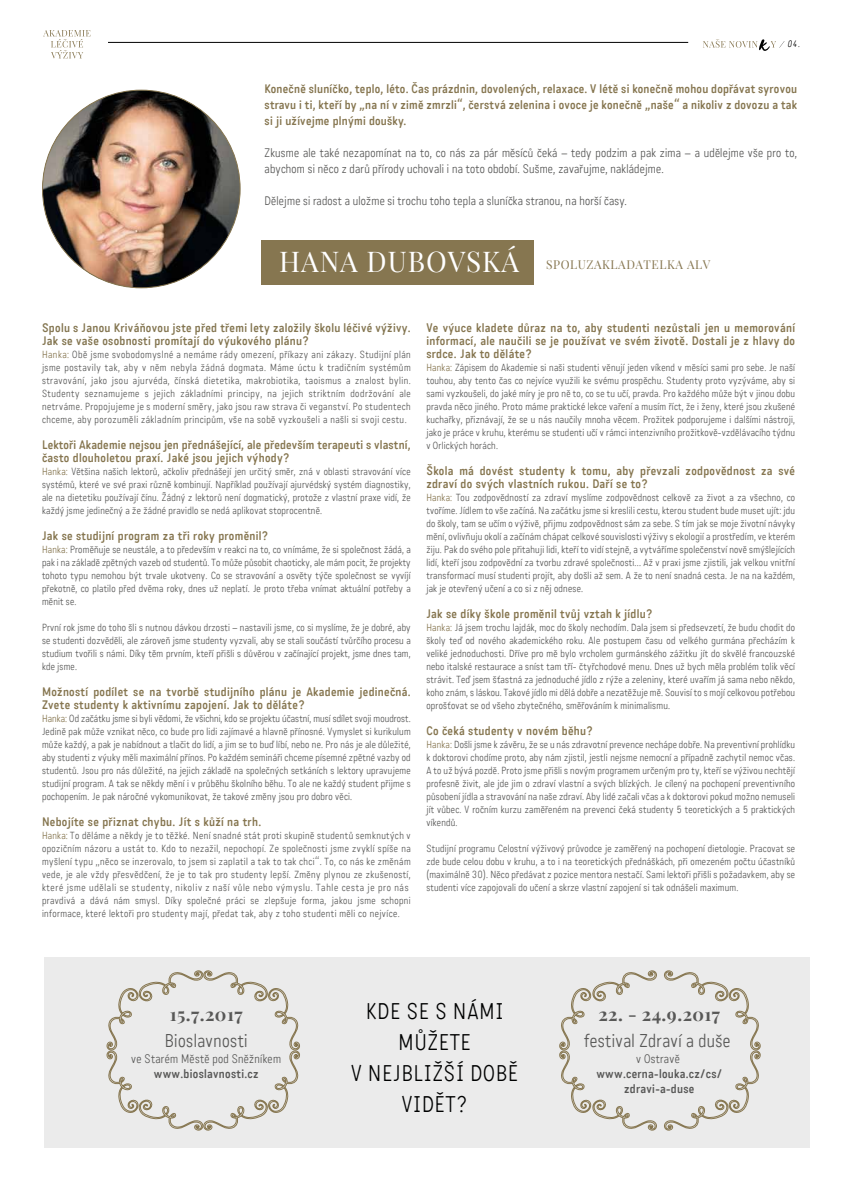
<style>
.page{position:relative;width:842px;height:1191px;background:#fff}
.page>*{position:absolute;margin:0;border:0;box-sizing:border-box;transform-origin:0 0}
.t1{font:28px "Playfair Display SC";letter-spacing:.03em;color:#fff}
.t2{font:300 22px/31px "Katarine";letter-spacing:.05em;color:#000101;text-align:center}
.t3{font:300 18px "Katarine";letter-spacing:.025em;color:#585857}
.t4{font:700 18px "Playfair Display SC";letter-spacing:.025em;color:#585857}
.t5{font:300 12px/13px "Katarine";letter-spacing:.025em;color:#867650}
.t6{font:300 12px/16px "Katarine";letter-spacing:.02em;color:#585857}
.t7{font:300 12px/13px "Katarine";letter-spacing:.025em;color:#847651}
.t8{font:300 12px/15px "Katarine";letter-spacing:.025em;color:#585857;text-align:center}
.t9{font:12px "Playfair Display SC";letter-spacing:.045em;color:#867650}
.t10{font:300 10px/13px "Katarine";letter-spacing:.04em;color:#585857;text-align:justify}
.t11{font:italic 300 9px "Katarine";color:#000101}
.s1{color:#867650}
</style>
<div class="page">
<div style="left:44px;top:957px;width:766px;height:190px;background:#ebebeb"></div>
<div style="left:262px;top:240px;width:272px;height:45px;background:#867650"></div>
<svg style="left:703px;top:39px;width:81px;height:12px"></svg>
<hr style="left:108px;top:42px;width:580px;height:1px;background:#000101">
<svg style="left:43px;top:30px;width:47px;height:28px"></svg>
<img style="left:43px;top:90px;width:197px;height:198px">
<svg style="left:106px;top:970px;width:194px;height:161px"></svg>
<svg style="left:664px;top:970px;width:97px;height:161px"></svg>
<svg style="left:559px;top:970px;width:98px;height:161px"></svg>
<p class="t11" style="left:788px;top:39px;width:13px">04.</p>
<p class="t5" style="left:265px;top:80px;width:534px;line-height:16px;text-align:justify">Konečně sluníčko, teplo, léto. Čas prázdnin, dovolených, relaxace. V létě si konečně mohou dopřávat syrovou stravu i ti, kteří by „na ní v zimě zmrzli“, čerstvá zelenina i ovoce je konečně „naše“ a nikoliv z dovozu a tak si ji užívejme plnými doušky.</p>
<p class="t6" style="left:265px;top:144px;width:534px">Zkusme ale také nezapomínat na to, co nás za pár měsíců čeká – tedy podzim a pak zima – a udělejme vše pro to, abychom si něco z darů přírody uchovali i na toto období. Sušme, zavařujme, nakládejme.</p>
<p class="t6" style="left:265px;top:192px;width:364px">Dělejme si radost a uložme si trochu toho tepla a sluníčka stranou, na horší časy.</p>
<h1 class="t1" style="left:279px;top:244px;width:241px">HANA DUBOVSKÁ</h1>
<p class="t9" style="left:546px;top:257px;width:166px">SPOLUZAKLADATELKA ALV</p>
<p class="t7" style="left:42px;top:321px;width:370px">Spolu s Janou Kriváňovou jste před třemi lety založily školu léčivé výživy.<br>Jak se vaše osobnosti promítají do výukového plánu?</p>
<p class="t10" style="left:42px;top:348px;width:370px"><span class="s1">Hanka:</span> Obě jsme svobodomyslné a nemáme rády omezení, příkazy ani zákazy. Studijní plán jsme postavily tak, aby v něm nebyla žádná dogmata. Máme úctu k tradičním systémům stravování, jako jsou ajurvéda, čínská dietetika, makrobiotika, taoismus a znalost bylin.<br>Studenty seznamujeme s jejich základními principy, na jejich striktním dodržování ale netrváme. Propojujeme je s moderní směry, jako jsou raw strava či veganství. Po studentech chceme, aby porozuměli základním principům, vše na sobě vyzkoušeli a našli si svoji cestu.</p>
<p class="t5" style="left:42px;top:438px;width:370px">Lektoři Akademie nejsou jen přednášející, ale především terapeuti s vlastní, často dlouholetou praxí. Jaké jsou jejich výhody?</p>
<p class="t10" style="left:42px;top:465px;width:370px"><span class="s1">Hanka:</span> Většina našich lektorů, ačkoliv přednášejí jen určitý směr, zná v oblasti stravování více systémů, které ve své praxi různě kombinují. Například používají ajurvédský systém diagnostiky, ale na dietetiku používají čínu. Žádný z lektorů není dogmatický, protože z vlastní praxe vidí, že každý jsme jedinečný a že žádné pravidlo se nedá aplikovat stoprocentně.</p>
<p class="t5" style="left:42px;top:529px;width:228px">Jak se studijní program za tři roky proměnil?</p>
<p class="t10" style="left:42px;top:543px;width:370px"><span class="s1">Hanka:</span> Proměňuje se neustále, a to především v reakci na to, co vnímáme, že si společnost žádá, a pak i na základě zpětných vazeb od studentů. To může působit chaoticky, ale mám pocit, že projekty tohoto typu nemohou být trvale ukotveny. Co se stravování a osvěty týče společnost se vyvíjí překotně, co platilo před dvěma roky, dnes už neplatí. Je proto třeba vnímat aktuální potřeby a měnit se.</p>
<p class="t10" style="left:42px;top:621px;width:370px">První rok jsme do toho šli s nutnou dávkou drzosti – nastavili jsme, co si myslíme, že je dobré, aby se studenti dozvěděli, ale zároveň jsme studenty vyzvali, aby se stali součástí tvůrčího procesu a studium tvořili s námi. Díky těm prvním, kteří přišli s důvěrou v začínající projekt, jsme dnes tam, kde jsme.</p>
<p class="t5" style="left:42px;top:685px;width:370px">Možností podílet se na tvorbě studijního plánu je Akademie jedinečná.<br>Zvete studenty k aktivnímu zapojení. Jak to děláte?</p>
<p class="t10" style="left:42px;top:712px;width:370px"><span class="s1">Hanka:</span> Od začátku jsme si byli vědomi, že všichni, kdo se projektu účastní, musí sdílet svoji moudrost.<br>Jedině pak může vznikat něco, co bude pro lidi zajímavé a hlavně přínosné. Vymyslet si kurikulum může každý, a pak je nabídnout a tlačit do lidí, a jim se to buď líbí, nebo ne. Pro nás je ale důležité, aby studenti z výuky měli maximální přínos. Po každém semináři chceme písemné zpětné vazby od studentů. Jsou pro nás důležité, na jejich základě na společných setkáních s lektory upravujeme studijní program. A tak se někdy mění i v průběhu školního běhu. To ale ne každý student přijme s pochopením. Je pak náročné vykomunikovat, že takové změny jsou pro dobro věci.</p>
<p class="t5" style="left:42px;top:815px;width:221px">Nebojíte se přiznat chybu. Jít s kůží na trh.</p>
<p class="t10" style="left:42px;top:829px;width:370px;text-align:left"><span class="s1">Hanka:</span> To děláme a někdy je to těžké. Není snadné stát proti skupině studentů semknutých v opozičním názoru a ustát to. Kdo to nezažil, nepochopí. Ze společnosti jsme zvyklí spíše na myšlení typu „něco se inzerovalo, to jsem si zaplatil a tak to tak chci“. To, co nás ke změnám vede, je ale vždy přesvědčení, že je to tak pro studenty lepší. Změny plynou ze zkušeností, které jsme udělali se studenty, nikoliv z naší vůle nebo výmyslu. Tahle cesta je pro nás pravdivá a dává nám smysl. Díky společné práci se zlepšuje forma, jakou jsme schopni informace, které lektoři pro studenty mají, předat tak, aby z toho studenti měli co nejvíce.</p>
<p class="t5" style="left:426px;top:321px;width:370px;text-align:justify">Ve výuce kladete důraz na to, aby studenti nezůstali jen u memorování informací, ale naučili se je používat ve svém životě. Dostali je z hlavy do srdce. Jak to děláte?</p>
<p class="t10" style="left:426px;top:361px;width:370px"><span class="s1">Hanka:</span> Zápisem do Akademie si naši studenti věnují jeden víkend v měsíci sami pro sebe. Je naší touhou, aby tento čas co nejvíce využili ke svému prospěchu. Studenty proto vyzýváme, aby si sami vyzkoušeli, do jaké míry je pro ně to, co se tu učí, pravda. Pro každého může být v jinou dobu pravda něco jiného. Proto máme praktické lekce vaření a musím říct, že i ženy, které jsou zkušené kuchařky, přiznávají, že se u nás naučily mnoha věcem. Prožitek podporujeme i dalšími nástroji, jako je práce v kruhu, kterému se studenti učí v rámci intenzivního prožitkově-vzdělávacího týdnu v Orlických horách.</p>
<p class="t5" style="left:426px;top:464px;width:370px">Škola má dovést studenty k tomu, aby převzali zodpovědnost za své zdraví do svých vlastních rukou. Daří se to?</p>
<p class="t10" style="left:426px;top:491px;width:370px"><span class="s1">Hanka:</span> Tou zodpovědností za zdraví myslíme zodpovědnost celkově za život a za všechno, co tvoříme. Jídlem to vše začíná. Na začátku jsme si kreslili cestu, kterou student bude muset ujít: jdu do školy, tam se učím o výživě, přijmu zodpovědnost sám za sebe. S tím jak se moje životní návyky mění, ovlivňuju okolí a začínám chápat celkové souvislosti výživy s ekologií a prostředím, ve kterém žiju. Pak do svého pole přitahuji lidi, kteří to vidí stejně, a vytváříme společenství nově smýšlejících lidí, kteří jsou zodpovědní za tvorbu zdravé společnosti... Až v praxi jsme zjistili, jak velkou vnitřní transformací musí studenti projít, aby došli až sem. A že to není snadná cesta. Je na na každém, jak je otevřený učení a co si z něj odnese.</p>
<p class="t5" style="left:426px;top:607px;width:228px">Jak se díky škole proměnil tvůj vztah k jídlu?</p>
<p class="t10" style="left:426px;top:621px;width:370px"><span class="s1">Hanka:</span> Já jsem trochu lajdák, moc do školy nechodím. Dala jsem si předsevzetí, že budu chodit do školy teď od nového akademického roku. Ale postupem času od velkého gurmána přecházím k veliké jednoduchosti. Dříve pro mě bylo vrcholem gurmánského zážitku jít do skvělé francouzské nebo italské restaurace a sníst tam tří- čtyřchodové menu. Dnes už bych měla problém tolik věcí strávit. Teď jsem šťastná za jednoduché jídlo z rýže a zeleniny, které uvařím já sama nebo někdo, koho znám, s láskou. Takové jídlo mi dělá dobře a nezatěžuje mě. Souvisí to s mojí celkovou potřebou oprošťovat se od všeho zbytečného, směřováním k minimalismu.</p>
<p class="t5" style="left:426px;top:724px;width:168px">Co čeká studenty v novém běhu?</p>
<p class="t10" style="left:426px;top:738px;width:370px"><span class="s1">Hanka:</span> Došli jsme k závěru, že se u nás zdravotní prevence nechápe dobře. Na preventivní prohlídku k doktorovi chodíme proto, aby nám zjistil, jestli nejsme nemocní a případně zachytil nemoc včas.<br>A to už bývá pozdě. Proto jsme přišli s novým programem určeným pro ty, kteří se výživou nechtějí profesně živit, ale jde jim o zdraví vlastní a svých blízkých. Je cílený na pochopení preventivního působení jídla a stravování na naše zdraví. Aby lidé začali včas a k doktorovi pokud možno nemuseli jít vůbec. V ročním kurzu zaměřeném na prevenci čeká studenty 5 teoretických a 5 praktických víkendů.</p>
<p class="t10" style="left:426px;top:842px;width:370px">Studijní programu Celostní výživový průvodce je zaměřený na pochopení dietologie. Pracovat se zde bude celou dobu v kruhu, a to i na teoretických přednáškách, při omezeném počtu účastníků (maximálně 30). Něco předávat z pozice mentora nestačí. Sami lektoři přišli s požadavkem, aby se studenti více zapojovali do učení a skrze vlastní zapojení si tak odnášeli maximum.</p>
<h3 class="t4" style="left:170px;top:1003px;width:74px">15.7.2017</h3>
<h3 class="t3" style="left:165px;top:1029px;width:84px">Bioslavnosti</h3>
<p class="t6" style="left:131px;top:1050px;width:151px">ve Starém Městě pod Sněžníkem</p>
<p class="t8" style="left:154px;top:1066px;width:106px">www.bioslavnosti.cz</p>
<h2 class="t2" style="left:351px;top:996px;width:168px">KDE SE S NÁMI<br>MŮŽETE<br>V NEJBLIŽŠÍ DOBĚ<br>VIDĚT?</h2>
<h3 class="t4" style="left:598px;top:1003px;width:123px">22. - 24.9.2017</h3>
<h3 class="t3" style="left:584px;top:1030px;width:148px">festival Zdraví a duše</h3>
<p class="t6" style="left:636px;top:1051px;width:45px">v Ostravě</p>
<p class="t8" style="left:596px;top:1066px;width:127px">www.cerna-louka.cz/cs/ zdravi-a-duse</p>
</div>
